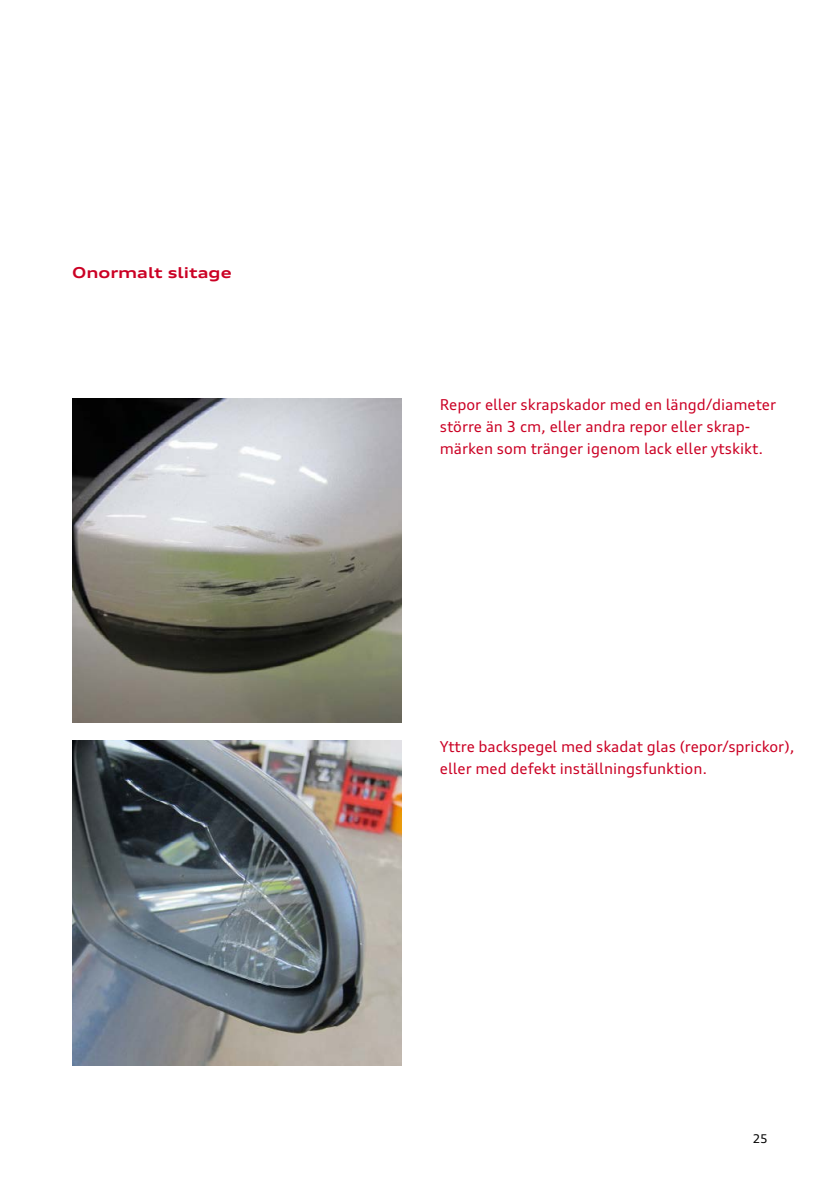
<style>
.page{position:relative;width:840px;height:1191px;background:#fff}
.page>*{position:absolute;margin:0;border:0;box-sizing:border-box;transform-origin:0 0}
.t1{font:15px/22px "Audi Type";color:#cb0024}
.t2{font:700 expanded 15px "Audi Type";color:#cb0024}
.t3{font:12px "Audi Type";color:#000}
</style>
<div class="page">
<img style="left:72px;top:398px;width:329px;height:324px">
<img style="left:72px;top:740px;width:329px;height:325px">
<p class="t2" style="left:72px;top:263px;width:161px">Onormalt slitage</p>
<p class="t1" style="left:439px;top:393px;width:337px">Repor eller skrapskador med en längd/diameter större än 3 cm, eller andra repor eller skrap&shy;märken som tränger igenom lack eller ytskikt.</p>
<p class="t1" style="left:439px;top:735px;width:356px">Yttre backspegel med skadat glas (repor/sprickor), eller med defekt inställningsfunktion.</p>
<p class="t3" style="left:752px;top:1131px;width:17px">25</p>
</div>
